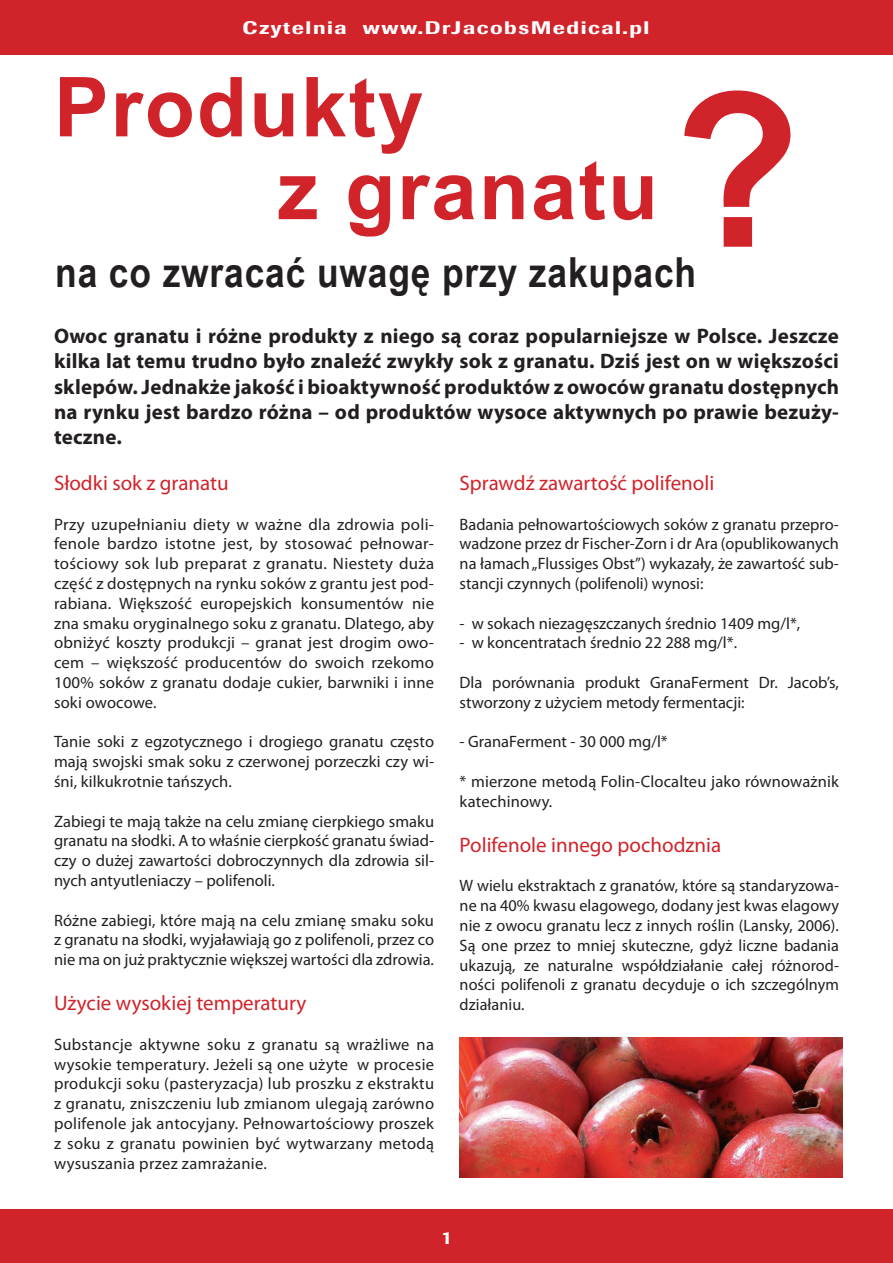
<style>
.page{position:relative;width:893px;height:1263px;background:#fff}
.page>*{position:absolute;margin:0;border:0;box-sizing:border-box;transform-origin:0 0}
.t1{font:700 216px "Arial Narrow";color:#d1232a;scale:1.17 1}
.t2{font:700 82.8px/82.8px "Arial Narrow";letter-spacing:.02em;color:#d1232a;scale:1.21 1}
.t3{font:700 41.4px "Arial Narrow";letter-spacing:.02em;color:#231f20;scale:1.04 1}
.t4{font:700 21px/25.2px "Myriad Pro";letter-spacing:.01em;color:#231f20;text-align:justify}
.t5{font:21px "Myriad Pro";color:#d1232a}
.t6{font:500 18px "Imago";letter-spacing:.07em;color:#fff;scale:1.2 1}
.t7{font:500 18px "Imago";letter-spacing:.07em;color:#fff}
.t8{font:16.5px/19.8px "Myriad Pro";letter-spacing:.005em;color:#231f20}
</style>
<div class="page">
<div style="left:0;top:0;width:893px;height:55px;background:#d1232a"></div>
<div style="left:0;top:1210px;width:893px;height:53px;background:#d1232a"></div>
<img style="left:460px;top:1037px;width:383px;height:141px">
<p class="t6" style="left:243px;top:17px;width:88px">Czytelnia</p>
<p class="t6" style="left:363px;top:17px;width:240px">www.DrJacobsMedical.pl</p>
<h2 class="t2" style="left:277px;top:62px;width:316px;text-indent:-223px">Produkty<br>z granatu</h2>
<h3 class="t3" style="left:55px;top:241px;width:618px">na co zwracać uwagę przy zakupach</h3>
<h1 class="t1" style="left:674px;top:7px;width:109px">?</h1>
<p class="t4" style="left:54px;top:323px;width:786px">Owoc granatu i różne produkty z niego są coraz popularniejsze w Polsce. Jeszcze kilka lat temu trudno było znaleźć zwykły sok z granatu. Dziś jest on w większości sklepów. Jednakże jakość i bioaktywność produktów z owoców granatu dostępnych</p>
<p class="t4" style="left:54px;top:424px;width:69px">teczne.</p>
<p class="t4" style="left:54px;top:398px;width:786px">na rynku jest bardzo różna – od produktów wysoce aktywnych po prawie bezuży-</p>
<p class="t5" style="left:54px;top:470px;width:176px">Słodki sok z granatu</p>
<p class="t8" style="left:54px;top:514px;width:382px">Przy uzupełnianiu diety w ważne dla zdrowia poli-</p>
<p class="t8" style="left:54px;top:534px;width:382px">fenole bardzo istotne jest, by stosować pełnowar-</p>
<p class="t8" style="left:54px;top:553px;width:382px">tościowy sok lub preparat z granatu. Niestety duża</p>
<p class="t8" style="left:54px;top:573px;width:382px">część z dostępnych na rynku soków z grantu jest pod-</p>
<p class="t8" style="left:54px;top:613px;width:382px">zna smaku oryginalnego soku z granatu. Dlatego, aby</p>
<p class="t8" style="left:54px;top:652px;width:382px">cem – większość producentów do swoich rzekomo</p>
<p class="t8" style="left:54px;top:593px;width:59px">rabiana.</p>
<p class="t8" style="left:119px;top:593px;width:74px">Większość</p>
<p class="t8" style="left:200px;top:593px;width:93px">europejskich</p>
<p class="t8" style="left:301px;top:593px;width:104px">konsumentów</p>
<p class="t8" style="left:412px;top:593px;width:24px">nie</p>
<p class="t8" style="left:54px;top:633px;width:382px">obniżyć koszty produkcji – granat jest drogim owo-</p>
<p class="t8" style="left:54px;top:672px;width:382px">100% soków z granatu dodaje cukier, barwniki i inne soki owocowe.</p>
<p class="t8" style="left:54px;top:732px;width:382px">Tanie soki z egzotycznego i drogiego granatu często</p>
<p class="t8" style="left:54px;top:771px;width:179px">śni, kilkukrotnie tańszych.</p>
<p class="t8" style="left:54px;top:751px;width:382px">mają swojski smak soku z czerwonej porzeczki czy wi-</p>
<p class="t8" style="left:54px;top:811px;width:382px">Zabiegi te mają także na celu zmianę cierpkiego smaku</p>
<p class="t8" style="left:54px;top:831px;width:382px">granatu na słodki A. to właśnie cierpkość granatu świad-</p>
<p class="t8" style="left:54px;top:850px;width:382px">czy o dużej zawartości dobroczynnych dla zdrowia sil-</p>
<p class="t8" style="left:54px;top:870px;width:223px">nych antyutleniaczy – polifenoli.</p>
<p class="t8" style="left:54px;top:910px;width:382px;text-align:justify">Różne zabiegi, które mają na celu zmianę smaku soku z granatu na słodki, wyjaławiają go z polifenoli, przez co nie ma on już praktycznie większej wartości dla zdrowia.</p>
<p class="t5" style="left:54px;top:990px;width:254px">Użycie wysokiej temperatury</p>
<p class="t8" style="left:54px;top:1034px;width:382px;text-align:right">Substancje aktywne soku z granatu są wrażliwe na w procesie</p>
<p class="t8" style="left:54px;top:1054px;width:382px">wysokie temperatury. Jeżeli są one użyte<br>produkcji soku (pasteryzacja) lub proszku z ekstraktu z granatu, zniszczeniu lub zmianom ulegają zarówno polifenole jak antocyjany. Pełnowartościowy proszek z soku z granatu powinien być wytwarzany metodą wysuszania przez zamrażanie.</p>
<p class="t5" style="left:460px;top:470px;width:256px">Sprawdź zawartość polifenoli</p>
<p class="t8" style="left:460px;top:514px;width:381px">Badania pełnowartościowych soków z granatu przepro-</p>
<p class="t8" style="left:460px;top:534px;width:381px">wadzone przez dr Fischer-Zorn i dr Ara (opublikowanych</p>
<p class="t8" style="left:460px;top:553px;width:381px">na łamach„Flussiges Obst”) wykazały, że zawartość sub-</p>
<p class="t8" style="left:460px;top:573px;width:245px">stancji czynnych (polifenoli) wynosi:</p>
<p class="t8" style="left:460px;top:613px;width:342px">w- sokach niezagęszczanych średnio 1409 m g ,*l/<br>w- koncentratach średnio 2 2 2 8 8 m g .*l/</p>
<p class="t8" style="left:788px;top:672px;width:53px">Jacob ,s’</p>
<p class="t8" style="left:460px;top:672px;width:287px">Dla<br>stworzony z użyciem metody fermentacji:</p>
<p class="t8" style="left:460px;top:732px;width:210px">- GranaFerment - 30 000 m g *l/</p>
<p class="t8" style="left:460px;top:771px;width:381px">* mierzone metodą Folin-Clocalteu jako równoważnik katechinowy.</p>
<p class="t5" style="left:460px;top:832px;width:263px">Polifenole innego pochodznia</p>
<p class="t8" style="left:585px;top:672px;width:57px">produkt</p>
<p class="t8" style="left:492px;top:672px;width:84px">porównania</p>
<p class="t8" style="left:650px;top:672px;width:100px">GranaFerment</p>
<p class="t8" style="left:759px;top:672px;width:20px">Dr.</p>
<p class="t8" style="left:460px;top:876px;width:381px">W wielu ekstraktach z granatów, które są standaryzowa-</p>
<p class="t8" style="left:460px;top:915px;width:381px">nie z owocu granatu lecz z innych roślin (Lansky, 2006 .(<br>Są one przez to mniej skuteczne, gdyż liczne badania</p>
<p class="t8" style="left:460px;top:975px;width:381px">ności polifenoli z granatu decyduje o ich szczególnym</p>
<p class="t8" style="left:460px;top:895px;width:381px">ne na 40% kwasu elagowego, dodany jest kwas elagowy</p>
<p class="t8" style="left:460px;top:955px;width:58px">ukazują,</p>
<p class="t8" style="left:460px;top:994px;width:66px">działaniu.</p>
<p class="t8" style="left:548px;top:955px;width:67px">naturalne</p>
<p class="t8" style="left:622px;top:955px;width:103px">współdziałanie</p>
<p class="t8" style="left:732px;top:955px;width:33px">całej</p>
<p class="t8" style="left:772px;top:955px;width:69px">różnorod-</p>
<p class="t8" style="left:524px;top:955px;width:16px">ze</p>
<p class="t7" style="left:442px;top:1227px;width:12px">1</p>
</div>
